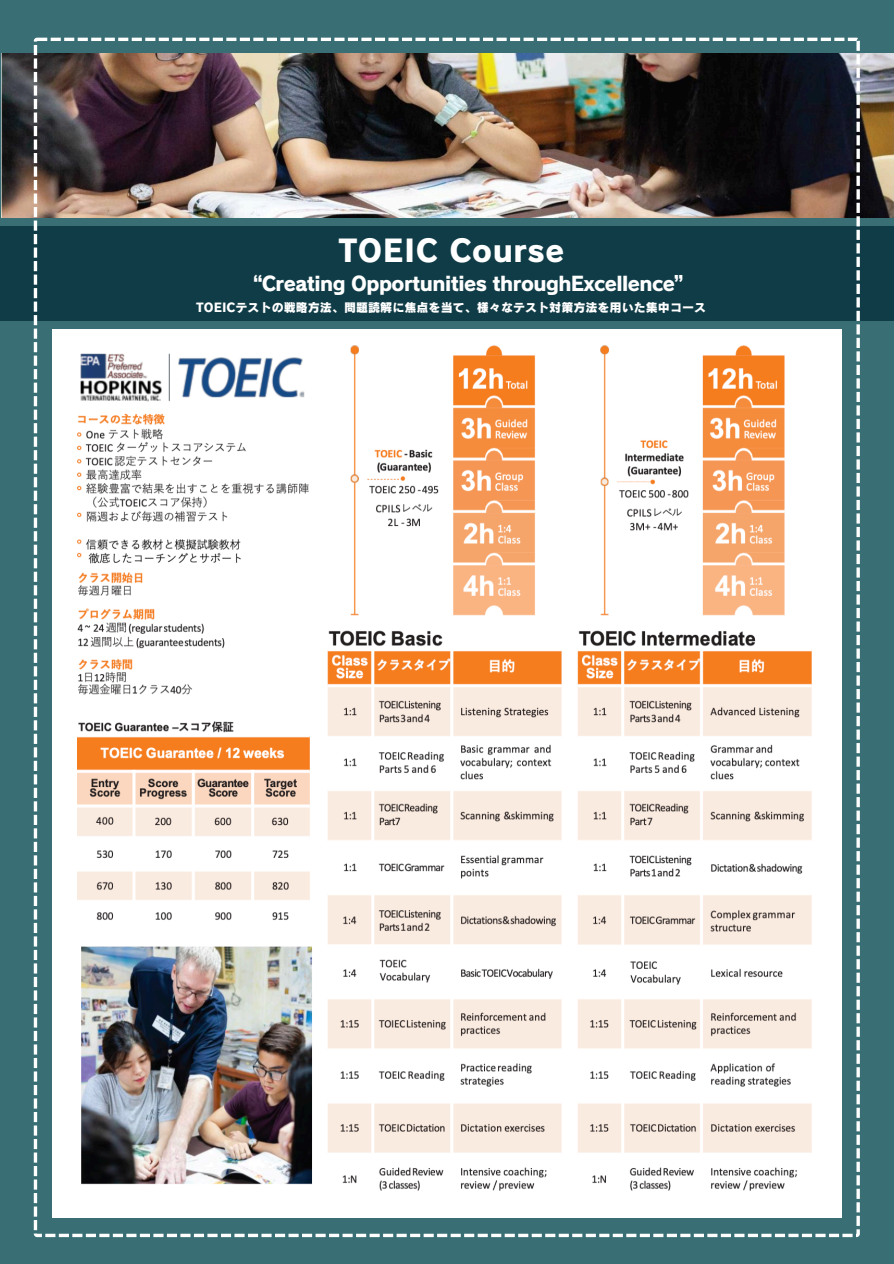
<style>
.page{position:relative;width:894px;height:1264px;background:#fff}
.page>*{position:absolute;margin:0;border:0;box-sizing:border-box;transform-origin:0 0}
.t1{font:30px "Canva Rodin Pro N EB";letter-spacing:.02em;color:#fff}
.t2{font:19.5px "Canva Rodin Pro N EB";letter-spacing:-.03em;color:#fff}
.t3{font:12px "Canva Rodin Pro N EB";color:#fff}
</style>
<div class="page">
<div style="left:0;top:0;width:893px;height:1263px;background:#386e74"></div>
<div style="left:0;top:226px;width:893px;height:94px;background:#103c47"></div>
<img style="left:1px;top:53px;width:892px;height:164px">
<img style="left:34px;top:38px;width:825px;height:1199px">
<img style="left:52px;top:329px;width:789px;height:888px">
<h1 class="t1" style="left:338px;top:236px;width:227px">TOEIC Course</h1>
<h2 class="t2" style="left:254px;top:274px;width:430px">“Creating Opportunities throughExcellence”</h2>
<p class="t3" style="left:196px;top:301px;width:511px">TOEICテストの戦略⽅法、問題読解に焦点を当て、様々なテスト対策⽅法を⽤いた集中コース</p>
</div>
